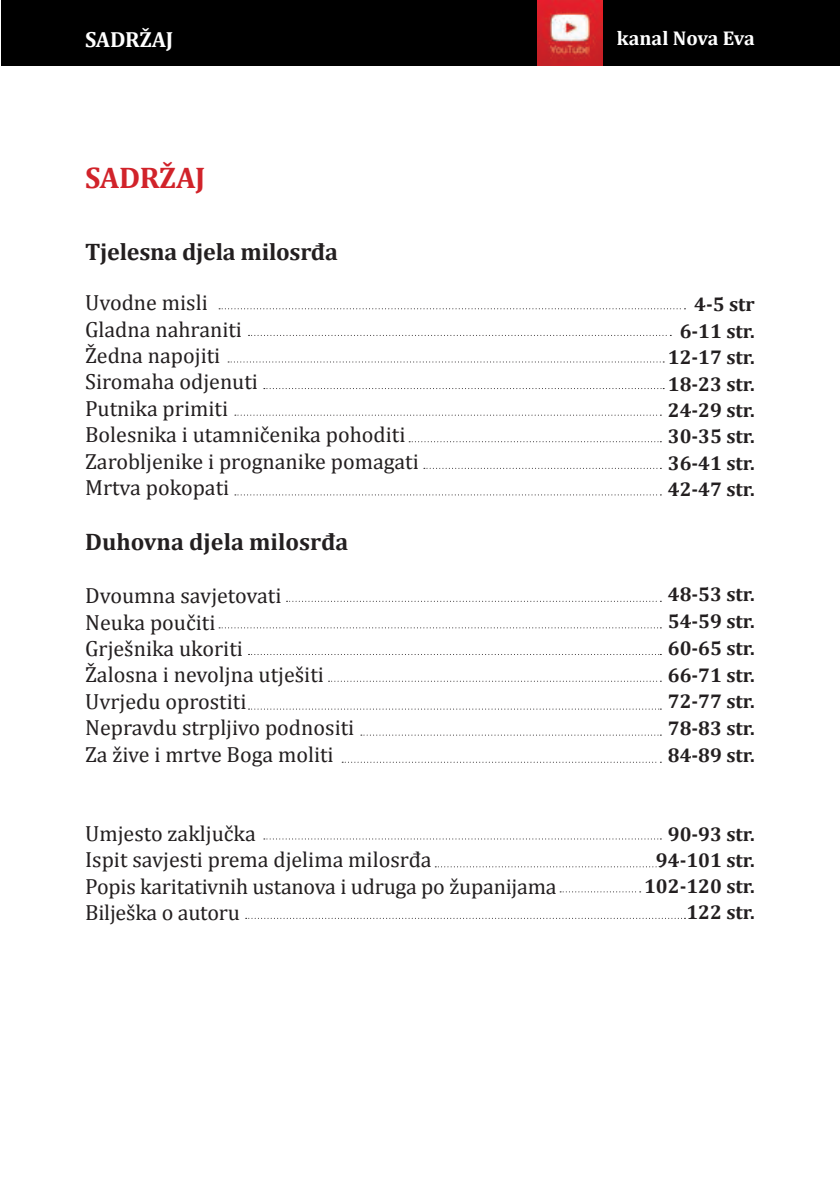
<style>
.page{position:relative;width:840px;height:1191px;background:#fff}
.page>*{position:absolute;margin:0;border:0;box-sizing:border-box;transform-origin:0 0}
.t1{font:700 30px "Cambria";letter-spacing:-.015em;color:#d1232a}
.t2{font:700 24px "Cambria";letter-spacing:-.01em;color:#231f20}
.t3{font:22px/26.4px "Cambria";color:#231f20}
.t4{font:700 22px "Cambria";letter-spacing:-.015em;color:#fff}
.t5{font:700 20px/26.4px "Cambria";color:#231f20;text-align:right}
.t6{font:700 20px "Cambria";color:#fff}
</style>
<div class="page">
<svg style="left:219px;top:308px;width:466px;height:1px"></svg>
<svg style="left:248px;top:335px;width:423px;height:1px"></svg>
<svg style="left:228px;top:361px;width:435px;height:1px"></svg>
<svg style="left:264px;top:388px;width:399px;height:1px"></svg>
<svg style="left:235px;top:415px;width:426px;height:1px"></svg>
<svg style="left:409px;top:441px;width:252px;height:1px"></svg>
<svg style="left:423px;top:468px;width:238px;height:1px"></svg>
<svg style="left:235px;top:494px;width:426px;height:1px"></svg>
<svg style="left:286px;top:601px;width:375px;height:1px"></svg>
<svg style="left:219px;top:627px;width:442px;height:1px"></svg>
<svg style="left:248px;top:654px;width:413px;height:1px"></svg>
<svg style="left:328px;top:680px;width:333px;height:1px"></svg>
<svg style="left:248px;top:708px;width:413px;height:1px"></svg>
<svg style="left:360px;top:734px;width:301px;height:1px"></svg>
<svg style="left:264px;top:838px;width:397px;height:1px"></svg>
<svg style="left:245px;top:918px;width:440px;height:1px"></svg>
<svg style="left:342px;top:761px;width:319px;height:1px"></svg>
<svg style="left:435px;top:866px;width:226px;height:1px"></svg>
<svg style="left:559px;top:891px;width:81px;height:1px"></svg>
<div style="left:1px;top:0;width:838px;height:65px;background:#000"></div>
<img style="left:537px;top:1px;width:65px;height:64px">
<p class="t4" style="left:85px;top:23px;width:89px">SADRŽAJ</p>
<p class="t6" style="left:616px;top:24px;width:139px">kanal Nova Eva</p>
<h1 class="t1" style="left:85px;top:156px;width:121px">SADRŽAJ</h1>
<p class="t2" style="left:85px;top:235px;width:254px">Tjelesna djela milosrđa</p>
<p class="t3" style="left:85px;top:289px;width:335px">Uvodne misli<br>Gladna nahraniti<br>Žedna napojiti<br>Siromaha odjenuti<br>Putnika primiti<br>Bolesnika i utamničenika pohoditi<br>Zarobljenike i prognanike pomagati<br>Mrtva pokopati</p>
<p class="t2" style="left:85px;top:525px;width:264px">Duhovna djela milosrđa</p>
<p class="t3" style="left:85px;top:582px;width:270px">Dvoumna savjetovati<br>Neuka poučiti<br>Grješnika ukoriti<br>Žalosna i nevoljna utješiti<br>Uvrjedu oprostiti<br>Nepravdu strpljivo podnositi<br>Za žive i mrtve Boga moliti</p>
<p class="t3" style="left:85px;top:820px;width:473px">Umjesto zaključka<br>Ispit savjesti prema djelima milosrđa<br>Popis karitativnih ustanova i udruga po županijama<br>Bilješka o autoru</p>
<p class="t5" style="left:667px;top:291px;width:88px">4-5 str<br>6-11 str.<br>12-17 str.<br>18-23 str.<br>24-29 str.<br>30-35 str.<br>36-41 str.<br>42-47 str.</p>
<p class="t5" style="left:667px;top:580px;width:88px;text-align:justify">48-53 str.<br>54-59 str.<br>60-65 str.<br>66-71 str.<br>72-77 str.<br>78-83 str.<br>84-89 str.</p>
<p class="t5" style="left:643px;top:820px;width:112px">90-93 str.<br>94-101 str.<br>102-120 str.<br>122 str.</p>
</div>
